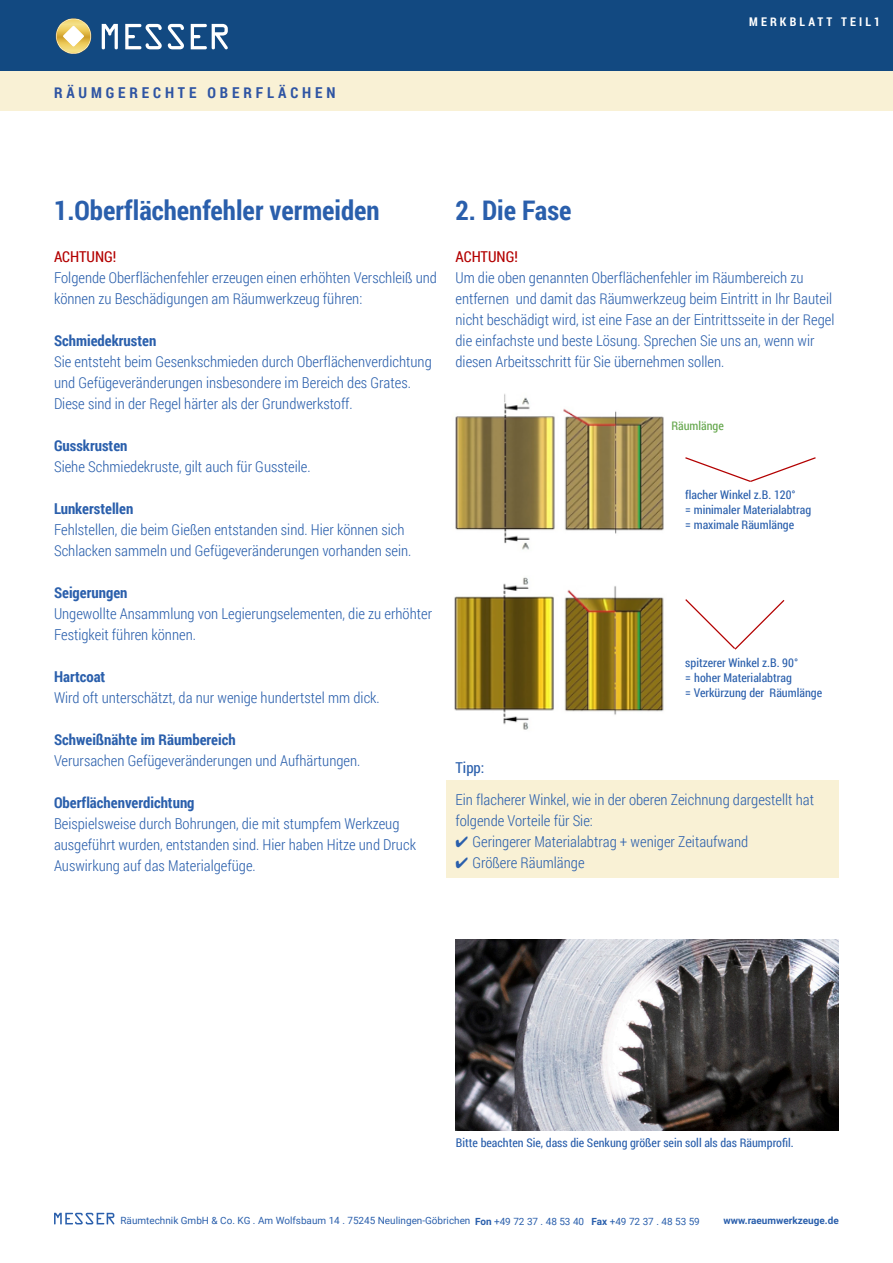
<style>
.page{position:relative;width:893px;height:1263px;background:#fff}
.page>*{position:absolute;margin:0;border:0;box-sizing:border-box;transform-origin:0 0}
.t1{font:700 27px "Roboto Condensed";color:#2a5fac}
.t2{font:300 15px/21px "Roboto Condensed";color:#2a5fac}
.t3{font:700 15px "Roboto Condensed";color:#2a5fac}
.t4{font:700 15px "Roboto Condensed";letter-spacing:.26em;color:#2e54a3}
.t5{font:15px "Roboto Condensed";color:#b30000}
.t6{font:15px "Roboto Condensed";color:#2a5fac}
.t7{font:12px "Roboto Condensed";color:#2a5fac}
.t8{font:700 12px "Roboto Condensed";letter-spacing:.26em;color:#fff}
.t9{font:12px "Roboto Condensed";color:#64a64c}
.t10{font:9.9px "Roboto";color:#2a5fac}
.t11{font:700 9.9px "Roboto";color:#2a5fac}
.s1{font-weight:700}
</style>
<div class="page">
<svg style="left:54px;top:1213px;width:60px;height:11px"></svg>
<div style="left:0;top:70px;width:893px;height:40px;background:#f9f1d5"></div>
<div style="left:446px;top:780px;width:393px;height:98px;background:#f9f1d5"></div>
<div style="left:0;top:0;width:893px;height:70px;background:#124981"></div>
<svg style="left:102px;top:24px;width:16px;height:25px"></svg>
<svg style="left:125px;top:24px;width:37px;height:25px"></svg>
<svg style="left:168px;top:24px;width:16px;height:25px"></svg>
<svg style="left:191px;top:24px;width:37px;height:25px"></svg>
<svg style="left:55px;top:18px;width:37px;height:36px"></svg>
<img style="left:455px;top:394px;width:209px;height:156px">
<img style="left:564px;top:586px;width:100px;height:129px">
<img style="left:454px;top:577px;width:100px;height:153px">
<svg style="left:685px;top:599px;width:100px;height:51px"></svg>
<svg style="left:685px;top:457px;width:131px;height:25px"></svg>
<img style="left:455px;top:940px;width:384px;height:190px">
<p class="t4" style="left:54px;top:82px;width:283px">RÄUMGERECHTE OBERFLÄCHEN</p>
<p class="t8" style="left:749px;top:13px;width:132px">MERKBLATT TEIL1</p>
<p class="t1" style="left:54px;top:191px;width:327px">1.Oberflächenfehler vermeiden</p>
<p class="t5" style="left:54px;top:246px;width:64px">ACHTUNG!</p>
<p class="t2" style="left:54px;top:266px;width:384px">Folgende Oberflächenfehler erzeugen einen erhöhten Verschleiß und können zu Beschädigungen am Räumwerkzeug führen:</p>
<p class="t3" style="left:54px;top:330px;width:104px">Schmiedekrusten</p>
<p class="t2" style="left:54px;top:350px;width:379px">Sie entsteht beim Gesenkschmieden durch Oberflächenverdichtung und Gefügeveränderungen insbesondere im Bereich des Grates.<br>Diese sind in der Regel härter als der Grundwerkstoff.</p>
<p class="t3" style="left:54px;top:435px;width:75px">Gusskrusten</p>
<p class="t2" style="left:54px;top:455px;width:258px">Siehe Schmiedekruste, gilt auch für Gussteile.</p>
<p class="t3" style="left:54px;top:498px;width:81px">Lunkerstellen</p>
<p class="t2" style="left:54px;top:518px;width:359px">Fehlstellen, die beim Gießen entstanden sind. Hier können sich<br>Schlacken sammeln und Gefügeveränderungen vorhanden sein.</p>
<p class="t3" style="left:54px;top:582px;width:75px">Seigerungen</p>
<p class="t2" style="left:54px;top:602px;width:380px">Ungewollte Ansammlung von Legierungselementen, die zu erhöhter<br>Festigkeit führen können.</p>
<p class="t3" style="left:54px;top:666px;width:53px">Hartcoat</p>
<p class="t2" style="left:54px;top:686px;width:327px">Wird oft unterschätzt, da nur wenige hundertstel mm dick.</p>
<p class="t3" style="left:54px;top:729px;width:183px">Schweißnähte im Räumbereich</p>
<p class="t2" style="left:54px;top:749px;width:308px">Verursachen Gefügeveränderungen und Aufhärtungen.</p>
<p class="t3" style="left:54px;top:792px;width:142px">Oberflächenverdichtung</p>
<p class="t2" style="left:54px;top:812px;width:363px">Beispielsweise durch Bohrungen, die mit stumpfem Werkzeug ausgeführt wurden, entstanden sind. Hier haben Hitze und Druck<br>Auswirkung auf das Materialgefüge.</p>
<p class="t1" style="left:455px;top:191px;width:117px">2. Die Fase</p>
<p class="t5" style="left:455px;top:246px;width:64px">ACHTUNG!</p>
<p class="t2" style="left:455px;top:266px;width:380px">Um die oben genannten Oberflächenfehler im Räumbereich zu entfernen und damit das Räumwerkzeug beim Eintritt in Ihr Bauteil nicht beschädigt wird, ist eine Fase an der Eintrittsseite in der Regel die einfachste und beste Lösung. Sprechen Sie uns an, wenn wir diesen Arbeitsschritt für Sie übernehmen sollen.</p>
<p class="t9" style="left:671px;top:417px;width:54px">Räumlänge</p>
<p class="t7" style="left:685px;top:487px;width:112px">flacher Winkel z.B. 120°</p>
<p class="t7" style="left:685px;top:502px;width:128px">= minimaler Materialabtrag</p>
<p class="t7" style="left:685px;top:517px;width:110px">= maximale Räumlänge</p>
<p class="t6" style="left:455px;top:757px;width:30px">Tipp:</p>
<p class="t7" style="left:685px;top:655px;width:114px">spitzerer Winkel z.B. 90°</p>
<p class="t7" style="left:685px;top:670px;width:108px">= hoher Materialabtrag</p>
<p class="t7" style="left:685px;top:685px;width:138px">= Verkürzung der Räumlänge</p>
<p class="t2" style="left:455px;top:788px;width:360px">Ein flacherer Winkel, wie in der oberen Zeichnung dargestellt hat folgende Vorteile für Sie:</p>
<p class="t2" style="left:455px;top:830px;width:294px">✔ Geringerer Materialabtrag + weniger Zeitaufwand</p>
<p class="t2" style="left:455px;top:851px;width:131px">✔ Größere Räumlänge</p>
<p class="t7" style="left:456px;top:1134px;width:339px">Bitte beachten Sie, dass die Senkung größer sein soll als das Räumprofil.</p>
<p class="t10" style="left:120px;top:1214px;width:351px">Räumtechnik GmbH &amp; Co. KG . Am Wolfsbaum 14 . 75245 Neulingen-Göbrichen</p>
<p class="t10" style="left:475px;top:1214px;width:226px"><span class="s1">Fon</span> +49 72 37 . 48 53 40 <span class="s1">Fax</span> +49 72 37 . 48 53 59</p>
<p class="t11" style="left:723px;top:1214px;width:117px">www.raeumwerkzeuge.de</p>
</div>
